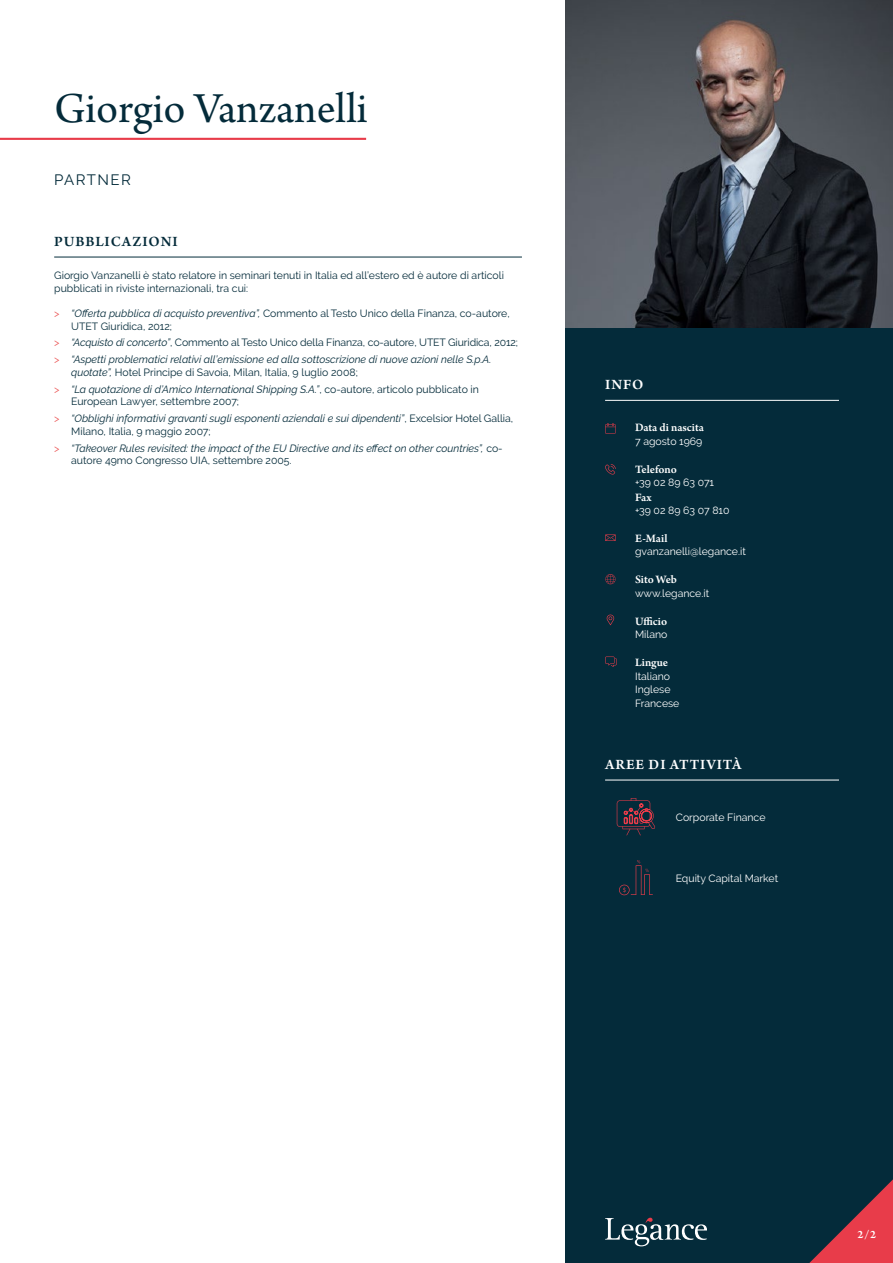
<style>
.page{position:relative;width:893px;height:1263px;background:#fff}
.page>*{position:absolute;margin:0;border:0;box-sizing:border-box;transform-origin:0 0}
.t1{font:45px "Arno Pro";color:#042b3a}
.t2{font:600 15px "Arno Pro";letter-spacing:.06em;color:#fff}
.t3{font:600 15px "Arno Pro";letter-spacing:.06em;color:#042b3a}
.t4{font:15px "Raleway";letter-spacing:.1em;color:#042b3a}
.t5{font:600 12px "Arno Pro";color:#fff}
.t6{font:10.5px/12.6px "Raleway";color:#042b3a}
.t7{font:italic 10.5px/16.8px "Raleway";color:#042b3a}
.t8{font:10.5px/13.5px "Raleway";color:#fff}
.s1{color:#eb5656}
.s2{font-style:italic}
.s3{font-style:normal;color:#eb5656}
.s4{font-style:normal}
</style>
<div class="page">
<div style="left:566px;top:306px;width:327px;height:957px;background:#042b3a"></div>
<img style="left:566px;top:0;width:327px;height:327px">
<svg style="left:605px;top:1218px;width:102px;height:28px"></svg>
<hr style="left:0;top:138px;width:366px;height:2px;background:#e83c4a">
<svg style="left:809px;top:1179px;width:84px;height:84px"></svg>
<svg style="left:607px;top:615px;width:7px;height:10px"></svg>
<svg style="left:605px;top:534px;width:11px;height:7px"></svg>
<svg style="left:605px;top:464px;width:11px;height:11px"></svg>
<svg style="left:605px;top:574px;width:11px;height:10px"></svg>
<svg style="left:605px;top:423px;width:11px;height:10px"></svg>
<svg style="left:605px;top:656px;width:12px;height:11px"></svg>
<hr style="left:605px;top:400px;width:234px;height:1px;background:#fff">
<hr style="left:605px;top:780px;width:234px;height:1px;background:#fff">
<svg style="left:617px;top:798px;width:38px;height:37px"></svg>
<svg style="left:619px;top:860px;width:34px;height:35px"></svg>
<hr style="left:54px;top:257px;width:468px;height:1px;background:#042d3b">
<h1 class="t1" style="left:54px;top:83px;width:315px">Giorgio Vanzanelli</h1>
<h2 class="t4" style="left:54px;top:171px;width:79px">PARTNER</h2>
<h2 class="t3" style="left:54px;top:233px;width:125px">PUBBLICAZIONI</h2>
<p class="t6" style="left:54px;top:269px;width:451px">Giorgio Vanzanelli è stato relatore in seminari tenuti in Italia ed all’estero ed è autore di articoli pubblicati in riviste internazionali, tra cui:</p>
<p class="t6" style="left:71px;top:307px;width:440px;text-indent:-17px"><span class="s1">&gt;</span> <span class="s2">“Offerta pubblica di acquisto preventiva”,</span> Commento al Testo Unico della Finanza, co-autore,<br>UTET Giuridica, 2012;</p>
<p class="t7" style="left:54px;top:334px;width:465px"><span class="s3">&gt;</span> “Acquisto di concerto”<span class="s4">, Commento al Testo Unico della Finanza, co-autore, UTET Giuridica, 2012; </span><span class="s3">&gt;</span> “Aspetti problematici relativi all’emissione ed alla sottoscrizione di nuove azioni nelle S.p.A.</p>
<p class="t6" style="left:54px;top:364px;width:426px;line-height:16.8px;text-indent:17px"><span class="s2">quotate”,</span> Hotel Principe di Savoia, Milan, Italia, 9 luglio 2008;<br><span class="s1">&gt;</span> <span class="s2">“La quotazione di d’Amico International Shipping S.A.”</span>, co-autore, articolo pubblicato in</p>
<p class="t7" style="left:54px;top:393px;width:461px;text-indent:17px"><span class="s4">European Lawyer, settembre 2007;<br></span><span class="s3">&gt;</span> “Obblighi informativi gravanti sugli esponenti aziendali e sui dipendenti”<span class="s4">, Excelsior Hotel Gallia,</span></p>
<p class="t7" style="left:54px;top:423px;width:450px;text-indent:17px"><span class="s4">Milano, Italia, 9 maggio 2007;<br></span><span class="s3">&gt;</span> “Takeover Rules revisited: the impact of the EU Directive and its effect on other countries”, <span class="s4">co-</span></p>
<p class="t6" style="left:71px;top:454px;width:222px">autore 49mo Congresso UIA, settembre 2005.</p>
<h2 class="t2" style="left:605px;top:376px;width:40px">INFO</h2>
<p class="t5" style="left:635px;top:421px;width:70px">Data di nascita</p>
<p class="t8" style="left:635px;top:434px;width:69px">7 agosto 1969</p>
<p class="t5" style="left:635px;top:462px;width:43px">Telefono</p>
<p class="t8" style="left:635px;top:476px;width:81px">+39 02 89 63 071</p>
<p class="t5" style="left:635px;top:490px;width:18px">Fax</p>
<p class="t8" style="left:635px;top:504px;width:96px">+39 02 89 63 07 810</p>
<p class="t5" style="left:635px;top:531px;width:34px">E-Mail</p>
<p class="t8" style="left:635px;top:545px;width:112px">gvanzanelli@legance.it</p>
<p class="t5" style="left:635px;top:573px;width:43px">Sito Web</p>
<p class="t8" style="left:635px;top:586px;width:76px">www.legance.it</p>
<p class="t5" style="left:635px;top:614px;width:34px">Ufficio</p>
<p class="t8" style="left:635px;top:628px;width:34px">Milano</p>
<p class="t5" style="left:635px;top:656px;width:35px">Lingue</p>
<p class="t8" style="left:635px;top:669px;width:46px">Italiano<br>Inglese<br>Francese</p>
<h2 class="t2" style="left:605px;top:756px;width:138px">AREE DI ATTIVITÀ</h2>
<p class="t8" style="left:676px;top:811px;width:91px">Corporate Finance</p>
<p class="t8" style="left:676px;top:872px;width:104px">Equity Capital Market</p>
<p class="t5" style="left:857px;top:1228px;width:20px">2/2</p>
</div>
